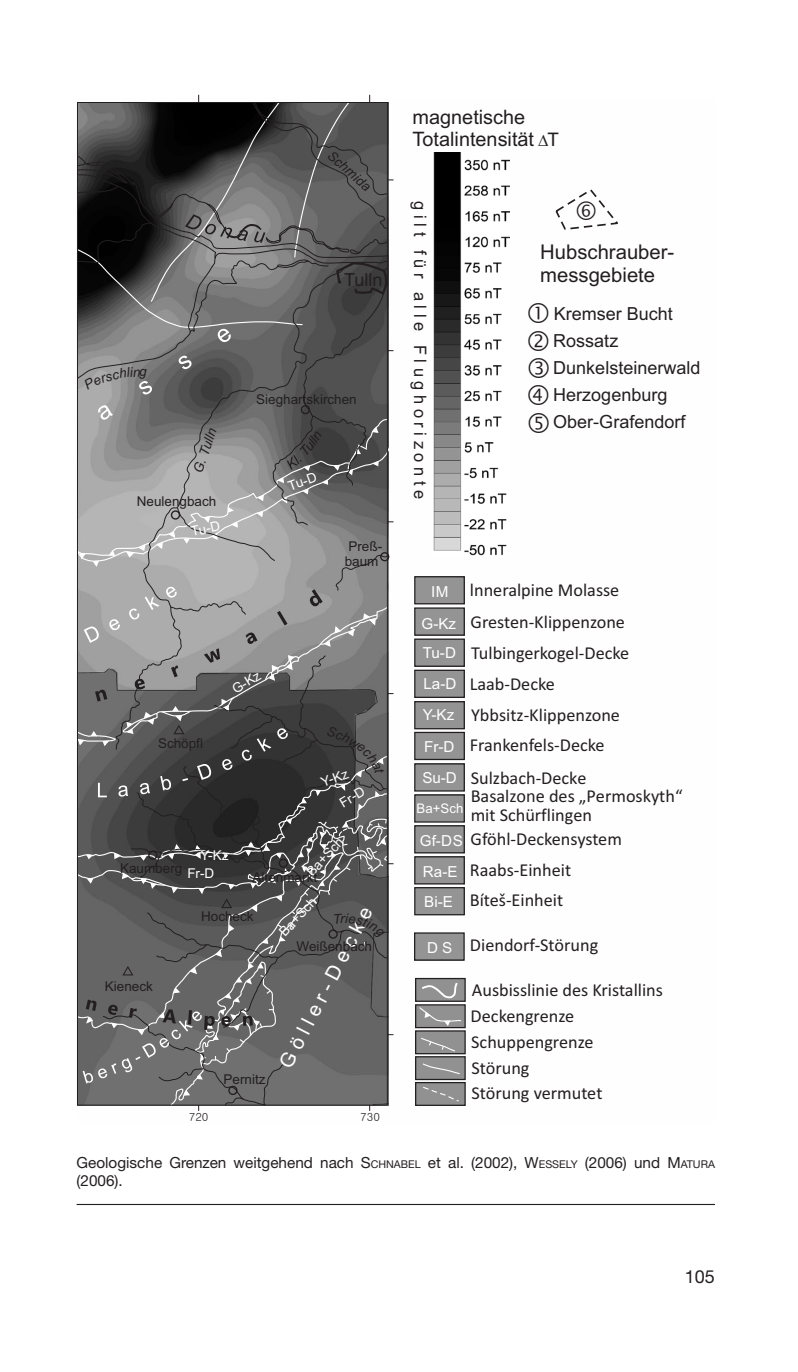
<style>
.page{position:relative;width:798px;height:1372px;background:#fff}
.page>*{position:absolute;margin:0;border:0;box-sizing:border-box;transform-origin:0 0}
.t1{font:20.25px/22.7px "Arial";color:#231f20}
.t2{font:20.03px "Arial";color:#fff}
.t3{font:19.8px/22.3px "Arial";color:#231f20}
.t4{font:18.68px "Arial";color:#231f20}
.t5{font:18.22px/18.4px "Calibri";color:#231f20}
.t6{font:18px/27px "Arial";color:#231f20}
.t7{font:18px "Helvetica Neue LTW1 G";color:#231f20}
.t8{font:17.1px "Arial";color:#231f20;scale:.95 1}
.abbildung{font:15.3px/18.4px "Helvetica Neue LTW1 G";color:#231f20}
.t9{font:15.08px/31.3px "Arial";color:#fff}
.t10{font:13.5px/15.1px "Arial";color:#231f20}
.t11{font:13.5px "Arial";color:#fff}
.t12{font:italic 13.5px "Arial";color:#231f20}
.t13{font:13.28px "Arial";color:#fff}
.t14{font:11.25px "Dotum";color:#231f20}
.s1{font-style:inherit}
.s2{font-size:10.8px}
</style>
<div class="page">
<div style="left:415px;top:1056px;width:50px;height:23px;background:#919191"></div>
<div style="left:415px;top:1056px;width:50px;height:24px;border:1px solid #231f20"></div>
<div style="left:415px;top:1082px;width:50px;height:23px;background:linear-gradient(to right,#919191,#919191)"></div>
<div style="left:415px;top:1081px;width:50px;height:24px;border:1px solid #231f20"></div>
<div style="left:415px;top:1004px;width:50px;height:23px;background:#919191"></div>
<div style="left:415px;top:1004px;width:50px;height:24px;border:1px solid #231f20"></div>
<div style="left:414px;top:795px;width:50px;height:27px;background:#949494"></div>
<div style="left:414px;top:794px;width:50px;height:28px;border:1px solid #231f20"></div>
<div style="left:414px;top:887px;width:50px;height:27px;background:#949494"></div>
<div style="left:414px;top:887px;width:50px;height:28px;border:1px solid #231f20"></div>
<div style="left:414px;top:933px;width:50px;height:27px;background:#949494"></div>
<div style="left:414px;top:932px;width:50px;height:28px;border:1px solid #231f20"></div>
<div style="left:414px;top:856px;width:50px;height:27px;background:#949494"></div>
<div style="left:414px;top:856px;width:50px;height:28px;border:1px solid #231f20"></div>
<div style="left:414px;top:825px;width:50px;height:27px;background:#949494"></div>
<div style="left:414px;top:825px;width:50px;height:28px;border:1px solid #231f20"></div>
<div style="left:414px;top:732px;width:50px;height:27px;background:#949494"></div>
<div style="left:414px;top:731px;width:50px;height:29px;border:1px solid #231f20"></div>
<div style="left:414px;top:764px;width:50px;height:27px;background:#949494"></div>
<div style="left:414px;top:763px;width:50px;height:28px;border:1px solid #231f20"></div>
<div style="left:414px;top:639px;width:50px;height:27px;background:#949494"></div>
<div style="left:414px;top:638px;width:50px;height:29px;border:1px solid #231f20"></div>
<div style="left:414px;top:701px;width:50px;height:27px;background:#949494"></div>
<div style="left:414px;top:701px;width:50px;height:28px;border:1px solid #231f20"></div>
<div style="left:414px;top:608px;width:50px;height:27px;background:#949494"></div>
<div style="left:414px;top:607px;width:50px;height:28px;border:1px solid #231f20"></div>
<div style="left:414px;top:670px;width:50px;height:27px;background:#949494"></div>
<div style="left:414px;top:669px;width:50px;height:29px;border:1px solid #231f20"></div>
<div style="left:414px;top:576px;width:50px;height:27px;background:#949494"></div>
<div style="left:414px;top:576px;width:50px;height:28px;border:1px solid #231f20"></div>
<div style="left:415px;top:1030px;width:50px;height:23px;background:#919191"></div>
<div style="left:415px;top:1030px;width:50px;height:24px;border:1px solid #231f20"></div>
<svg style="left:417px;top:979px;width:46px;height:20px"></svg>
<div style="left:415px;top:977px;width:50px;height:24px;border:1px solid #231f20"></div>
<svg style="left:418px;top:1005px;width:44px;height:22px"></svg>
<svg style="left:421px;top:1038px;width:34px;height:14px"></svg>
<svg style="left:419px;top:980px;width:40px;height:19px"></svg>
<svg style="left:421px;top:1085px;width:39px;height:17px"></svg>
<svg style="left:423px;top:1063px;width:37px;height:12px"></svg>
<img style="left:433px;top:153px;width:76px;height:403px">
<hr style="left:77px;top:1203px;width:637px;height:1px;background:#231f20">
<svg style="left:555px;top:189px;width:63px;height:41px"></svg>
<svg style="left:77px;top:95px;width:317px;height:1015px;background:#6c6c6c"></svg>
<p class="t12" style="left:335px;top:147px;width:54px;rotate:41deg">Schmida</p>
<p class="t12" style="left:139px;top:362px;width:9px">g</p>
<p class="t12" style="left:189px;top:469px;width:48px;rotate:-71deg">G. Tulln</p>
<p class="t10" style="left:137px;top:493px;width:81px">Neulengbach</p>
<p class="t11" style="left:189px;top:523px;width:31px;rotate:-13deg">Tu-D</p>
<p class="t6" style="left:344px;top:266px;width:40px">Tulln</p>
<p class="t10" style="left:256px;top:392px;width:102px">Sieghartskirchen</p>
<p class="t11" style="left:285px;top:477px;width:31px;rotate:-20deg">Tu-D</p>
<p class="t10" style="left:344px;top:538px;width:39px">Preß&shy;baum</p>
<p class="t10" style="left:158px;top:735px;width:47px">Schöpfl</p>
<p class="t11" style="left:228px;top:682px;width:32px;rotate:-31deg">G-Kz</p>
<p class="t11" style="left:318px;top:773px;width:30px;rotate:-20deg">Y-Kz</p>
<p class="t11" style="left:336px;top:795px;width:28px;rotate:-30deg">Fr-D</p>
<p class="t11" style="left:200px;top:845px;width:30px">Y-Kz</p>
<p class="t10" style="left:120px;top:860px;width:64px">Kaumberg</p>
<p class="t11" style="left:187px;top:863px;width:28px">Fr-D</p>
<p class="t11" style="left:302px;top:867px;width:49px;rotate:-48deg">Ba+Sch</p>
<p class="t10" style="left:252px;top:869px;width:66px">Altenmarkt</p>
<p class="t10" style="left:105px;top:978px;width:50px">Kieneck</p>
<p class="t10" style="left:201px;top:908px;width:54px">Hocheck</p>
<p class="t10" style="left:223px;top:1071px;width:44px">Pernitz</p>
<p class="t11" style="left:275px;top:927px;width:49px;rotate:-48deg">Ba+Sch</p>
<p class="t2" style="left:273px;top:1060px;width:180px;rotate:-63deg">G ö l l e r - D e c k e</p>
<p class="t12" style="left:340px;top:909px;width:6px">r</p>
<p class="t10" style="left:296px;top:939px;width:77px">Weißenbach</p>
<p class="t3" style="left:412px;top:106px;width:123px">magnetische<br>Totalintensität</p>
<p class="t4" style="left:547px;top:126px;width:13px">T</p>
<p class="t8" style="left:431px;top:201px;width:315px;rotate:90deg">g i l t f ü r a l l e F l u g h o r i z o n t e</p>
<p class="t1" style="left:540px;top:240px;width:135px">Hubschrauber&shy;messgebiete</p>
<p class="t6" style="left:553px;top:300px;width:149px">Kremser Bucht<br>Rossatz<br>Dunkelsteiner<span class="s1">w</span>ald<br>Herzogenburg<br>Ober<span class="s1">-G</span>rafendorf</p>
<p class="t9" style="left:431px;top:575px;width:19px">IM</p>
<p class="t5" style="left:470px;top:580px;width:151px">lnneralpine Molasse</p>
<p class="t9" style="left:421px;top:607px;width:36px">G-Kz</p>
<p class="t5" style="left:470px;top:611px;width:156px">Gresten-Klippenzone</p>
<p class="t9" style="left:422px;top:637px;width:35px">Tu-D</p>
<p class="t5" style="left:471px;top:643px;width:159px">Tulbingerkogel-Decke</p>
<p class="t9" style="left:423px;top:668px;width:34px">La-D</p>
<p class="t5" style="left:469px;top:674px;width:87px">Laab-Decke</p>
<p class="t9" style="left:422px;top:699px;width:33px">Y-Kz</p>
<p class="t5" style="left:471px;top:705px;width:150px">Ybbsitz-Klippenzone</p>
<p class="t9" style="left:422px;top:730px;width:36px">Fr-D<br>Su-D</p>
<p class="t13" style="left:416px;top:799px;width:48px">Ba+Sch</p>
<p class="t5" style="left:469px;top:735px;width:136px">Frankenfels-Decke</p>
<p class="t5" style="left:470px;top:768px;width:213px">Sulzbach-Decke<br>Basalzone des „Permoskyth“ mit Schürflingen</p>
<p class="t9" style="left:420px;top:825px;width:44px">Gf-DS</p>
<p class="t5" style="left:470px;top:829px;width:153px">Gföhl-Deckensystem</p>
<p class="t9" style="left:423px;top:855px;width:36px">Ra-E</p>
<p class="t5" style="left:469px;top:859px;width:103px">Raabs-Einheit</p>
<p class="t9" style="left:424px;top:885px;width:30px">Bi-E</p>
<p class="t9" style="left:427px;top:931px;width:27px">D S</p>
<p class="t5" style="left:479px;top:890px;width:28px">í š</p>
<p class="t5" style="left:470px;top:935px;width:130px">Diendorf-Störung</p>
<p class="t5" style="left:469px;top:890px;width:95px">B te -Einheit</p>
<p class="t5" style="left:471px;top:980px;width:192px">Ausbisslinie des Kristallins</p>
<p class="t5" style="left:471px;top:1032px;width:124px">Schuppengrenze</p>
<p class="t5" style="left:470px;top:1006px;width:105px">Deckengrenze</p>
<p class="t5" style="left:471px;top:1054px;width:132px;line-height:25.7px">Störung<br>Störung vermutet</p>
<p class="t14" style="left:189px;top:1111px;width:21px">720</p>
<p class="t14" style="left:360px;top:1111px;width:21px">730</p>
<p class="abbildung" style="left:77px;top:1152px;width:639px">Geologische Grenzen weitgehend nach <span class="s1">S</span><span class="s2">CH NABE L</span> et al. (2002), <span class="s1">W</span><span class="s2">ESSELY</span> (2006) und <span class="s1">M</span><span class="s2">ATURA </span>(2006).</p>
<p class="t7" style="left:684px;top:1265px;width:32px">105</p>
</div>
